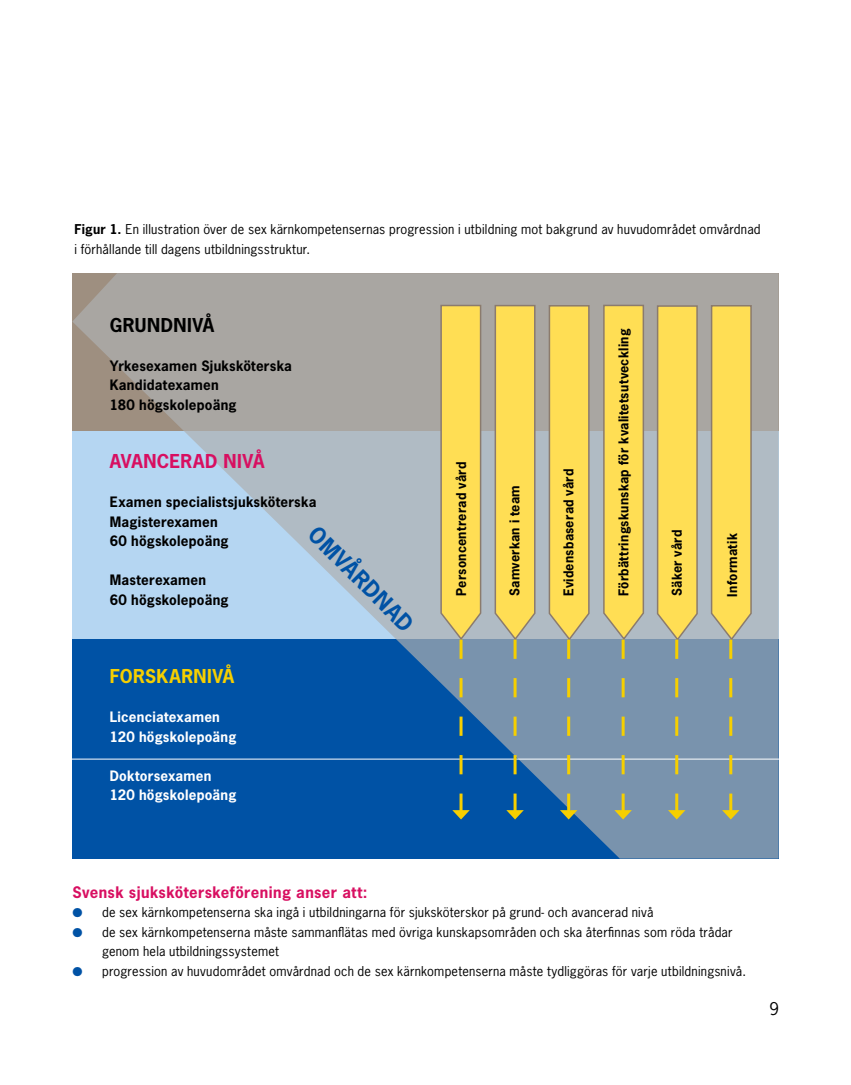
<style>
.page{position:relative;width:851px;height:1085px;background:#fff}
.page>*{position:absolute;margin:0;border:0;box-sizing:border-box;transform-origin:0 0}
.t1{font:700 21.6px "News Gothic Std";color:#0052a5}
.t2{font:700 18px "News Gothic Std";letter-spacing:.03em;color:#d80f61}
.t3{font:700 18px "News Gothic Std";letter-spacing:.03em;color:#f6cf00}
.t4{font:700 18px "News Gothic Std";letter-spacing:.03em;color:#000}
.t5{font:16.5px "News Gothic Std";color:#000}
.t6{font:700 15px "News Gothic Std";color:#d80f61}
.t7{font:700 13.5px/19.5px "News Gothic Std";letter-spacing:.015em;color:#000}
.t8{font:700 13.5px/19.5px "News Gothic Std";letter-spacing:.015em;color:#fff}
.t9{font:12.75px/19.5px "News Gothic Std";letter-spacing:.015em;color:#000}
.t10{font:700 12.75px "News Gothic Std";letter-spacing:.015em;color:#000}
.s1{font-weight:700}
.s2{color:#0052a5}
</style>
<div class="page">
<svg style="left:72px;top:273px;width:706px;height:585px;background:#7395b5"></svg>
<hr style="left:30px;top:758px;width:820px;height:1px;background:#fff">
<svg style="left:493px;top:304px;width:43px;height:515px;background:#bab676"></svg>
<svg style="left:548px;top:304px;width:42px;height:515px;background:#c7bd75"></svg>
<svg style="left:602px;top:304px;width:42px;height:515px;background:#c9be75"></svg>
<svg style="left:656px;top:304px;width:42px;height:515px;background:#c9be75"></svg>
<svg style="left:710px;top:304px;width:42px;height:515px;background:#c9be75"></svg>
<svg style="left:439px;top:304px;width:43px;height:515px;background:#aeaf75"></svg>
<svg style="left:307px;top:524px;width:46px;height:46px;background:#b0bdc7"></svg>
<p class="t9" style="left:74px;top:219px;width:687px"><span class="s1">Figur 1.</span> En illustration över de sex kärnkompetensernas progression i utbildning mot bakgrund av huvudområdet omvårdnad i förhållande till dagens utbildningsstruktur.</p>
<h2 class="t4" style="left:110px;top:313px;width:106px">Grundnivå</h2>
<p class="t7" style="left:110px;top:355px;width:183px">Yrkesexamen Sjuksköterska<br>Kandidatexamen<br>180 högskolepoäng</p>
<h2 class="t2" style="left:110px;top:449px;width:156px">Avancerad nivå</h2>
<p class="t7" style="left:110px;top:492px;width:208px">Examen specialistsjuksköterska<br>Magisterexamen<br>60 högskolepoäng</p>
<p class="t7" style="left:110px;top:570px;width:120px">Masterexamen<br>60 högskolepoäng</p>
<h2 class="t3" style="left:110px;top:664px;width:126px">Forskarnivå</h2>
<p class="t8" style="left:110px;top:706px;width:128px">Licenciatexamen<br>120 högskolepoäng</p>
<p class="t8" style="left:110px;top:765px;width:128px">Doktorsexamen<br>120 högskolepoäng</p>
<h1 class="t1" style="left:356px;top:554px;width:91px;rotate:45deg">årdnad</h1>
<p class="t10" style="left:452px;top:596px;width:136px;rotate:-90deg">Personcentrerad vård</p>
<p class="t10" style="left:506px;top:596px;width:112px;rotate:-90deg">Samverkan i team</p>
<p class="t10" style="left:560px;top:596px;width:129px;rotate:-90deg">Evidensbaserad vård</p>
<p class="t10" style="left:615px;top:596px;width:269px;rotate:-90deg">Förbättringskunskap för kvalitetsutveckling</p>
<p class="t10" style="left:668px;top:596px;width:68px;rotate:-90deg">Säker vård</p>
<p class="t10" style="left:724px;top:596px;width:65px;rotate:-90deg">Informatik</p>
<p class="t6" style="left:72px;top:881px;width:296px">Svensk sjuksköterskeförening anser att:</p>
<p class="t9" style="left:72px;top:902px;width:582px"><span class="s2">●</span> de sex kärnkompetenserna ska ingå i utbildningarna för sjuksköterskor på grund- och avancerad nivå</p>
<p class="t9" style="left:102px;top:921px;width:632px;text-indent:-30px"><span class="s2">●</span> de sex kärnkompetenserna måste sammanflätas med övriga kunskapsområden och ska återfinnas som röda trådar genom hela utbildningssystemet</p>
<p class="t9" style="left:72px;top:960px;width:675px"><span class="s2">●</span> progression av huvudområdet omvårdnad och de sex kärnkompetenserna måste tydliggöras för varje utbildningsnivå.</p>
<p class="t5" style="left:769px;top:997px;width:11px">9</p>
</div>
